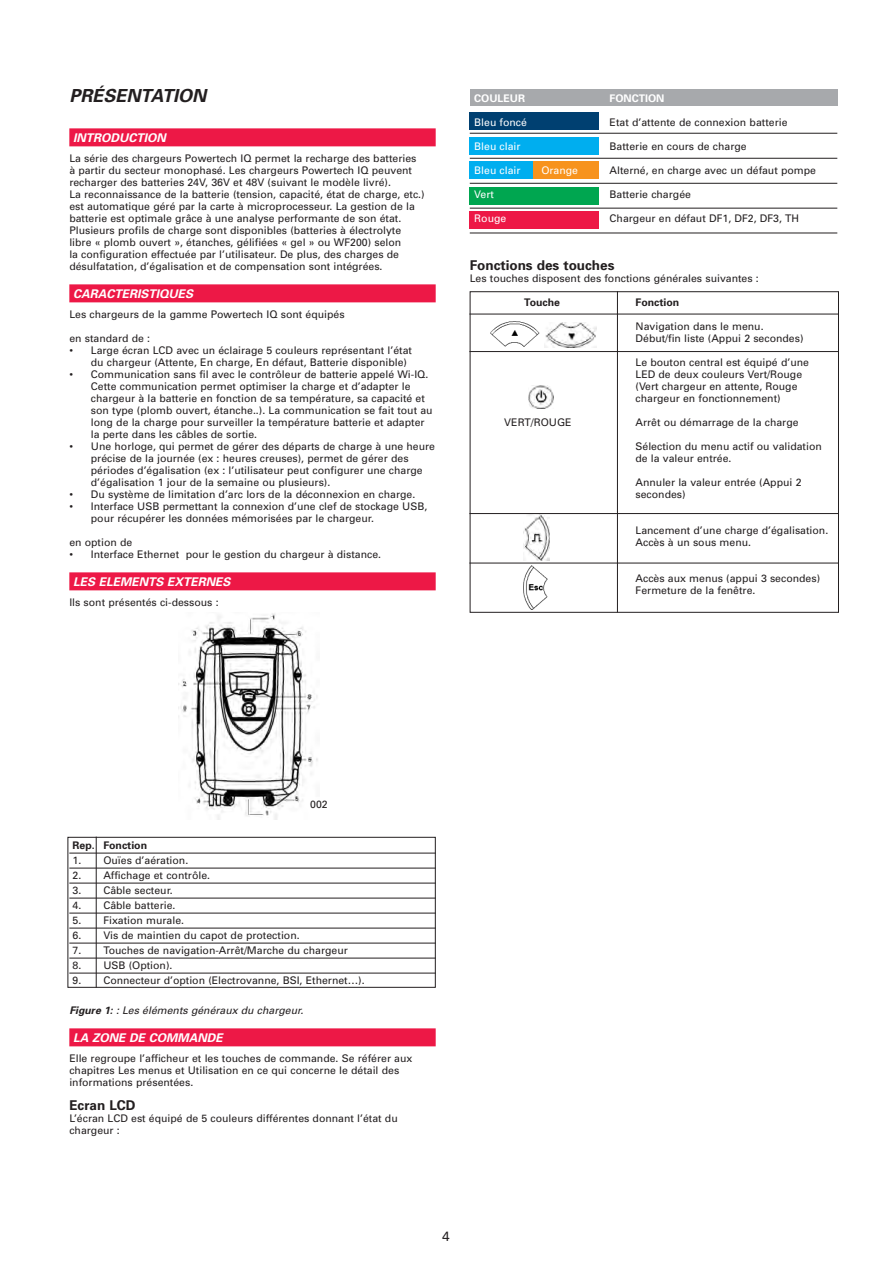
<style>
.page{position:relative;width:893px;height:1263px;background:#fff}
.page>*{position:absolute;margin:0;border:0;box-sizing:border-box;transform-origin:0 0}
.t1{font:italic 700 18px "Univers";color:#231f20}
.t2{font:700 13.5px "Univers";color:#231f20}
.t3{font:13.5px "Univers";color:#231f20}
.t4{font:italic 700 12px "Univers";color:#fff}
.t5{font:10.5px/12px "Univers";color:#231f20}
.t6{font:10.5px "Univers";color:#fff}
.t7{font:italic 10.5px "Univers";color:#231f20}
.t8{font:700 10.5px "Univers";color:#231f20}
.t9{font:700 10.5px "Univers";color:#fff}
.s1{font-weight:700}
</style>
<div class="page">
<svg style="left:67px;top:291px;width:772px;height:697px"></svg>
<div style="left:69px;top:128px;width:367px;height:18px;background:#ed1846"></div>
<div style="left:69px;top:284px;width:367px;height:18px;background:#ed1846"></div>
<div style="left:69px;top:572px;width:367px;height:18px;background:#ed1846"></div>
<hr style="left:69px;top:853px;width:367px;height:1px;background:#231f20">
<hr style="left:69px;top:868px;width:367px;height:1px;background:#231f20">
<hr style="left:69px;top:883px;width:367px;height:1px;background:#231f20">
<hr style="left:69px;top:898px;width:367px;height:1px;background:#231f20">
<hr style="left:69px;top:913px;width:367px;height:1px;background:#231f20">
<hr style="left:69px;top:928px;width:367px;height:1px;background:#231f20">
<hr style="left:69px;top:943px;width:367px;height:1px;background:#231f20">
<hr style="left:69px;top:958px;width:367px;height:1px;background:#231f20">
<hr style="left:69px;top:973px;width:367px;height:1px;background:#231f20">
<div style="left:69px;top:1028px;width:367px;height:18px;background:#ed1846"></div>
<img style="left:178px;top:612px;width:142px;height:207px">
<hr style="left:96px;top:837px;width:1px;height:151px;background:#231f20">
<img style="left:487px;top:321px;width:55px;height:26px">
<img style="left:545px;top:323px;width:51px;height:24px">
<img style="left:528px;top:385px;width:25px;height:24px">
<img style="left:523px;top:515px;width:26px;height:45px">
<img style="left:523px;top:565px;width:25px;height:45px">
<hr style="left:469px;top:351px;width:369px;height:1px;background:#231f20">
<hr style="left:469px;top:314px;width:369px;height:1px;background:#231f20">
<hr style="left:469px;top:513px;width:369px;height:1px;background:#231f20">
<hr style="left:469px;top:563px;width:369px;height:1px;background:#231f20">
<hr style="left:617px;top:291px;width:1px;height:321px;background:#231f20">
<div style="left:469px;top:137px;width:130px;height:18px;background:#00aeef"></div>
<div style="left:469px;top:113px;width:130px;height:17px;background:#004071"></div>
<div style="left:469px;top:161px;width:130px;height:18px;background:#00aeef"></div>
<div style="left:469px;top:187px;width:130px;height:17px;background:#00a650"></div>
<div style="left:469px;top:211px;width:130px;height:18px;background:#ed1846"></div>
<div style="left:533px;top:161px;width:66px;height:18px;background:#f7931d"></div>
<div style="left:470px;top:89px;width:367px;height:17px;background:#a7a9ac"></div>
<hr style="left:470px;top:133px;width:367px;height:1px;background:#231f20">
<hr style="left:470px;top:158px;width:367px;height:1px;background:#231f20">
<hr style="left:470px;top:183px;width:367px;height:1px;background:#231f20">
<hr style="left:470px;top:208px;width:367px;height:1px;background:#231f20">
<hr style="left:470px;top:233px;width:367px;height:1px;background:#231f20">
<h1 class="t1" style="left:69px;top:89px;width:142px">PRÉSENTATION</h1>
<p class="t4" style="left:73px;top:133px;width:96px">INTRODUCTION</p>
<p class="t5" style="left:69px;top:153px;width:357px">La série des chargeurs Powertech IQ permet la recharge des batteries à partir du secteur monophasé. Les chargeurs Powertech IQ peuvent recharger des batteries 24V, 36V et 48V (suivant le modèle livré).<br>La reconnaissance de la batterie (tension, capacité, état de charge, etc.) est automatique géré par la carte à microprocesseur. La gestion de la batterie est optimale grâce à une analyse performante de son état.<br>Plusieurs profils de charge sont disponibles (batteries à électrolyte libre « plomb ouvert », étanches, gélifiées « gel » ou WF200) selon<br>la configuration effectuée par l’utilisateur. De plus, des charges de désulfatation, d’égalisation et de compensation sont intégrées.</p>
<p class="t4" style="left:73px;top:289px;width:124px">CARACTERISTIQUES</p>
<p class="t5" style="left:69px;top:309px;width:277px">Les chargeurs de la gamme Powertech IQ sont équipés</p>
<p class="t5" style="left:69px;top:333px;width:82px">en standard de :</p>
<p class="t5" style="left:91px;top:345px;width:323px;text-indent:-22px">• Large écran LCD avec un éclairage 5 couleurs représentant l’état du chargeur (Attente, En charge, En défaut, Batterie disponible)</p>
<p class="t5" style="left:91px;top:369px;width:343px;text-indent:-22px">• Communication sans fil avec le contrôleur de batterie appelé Wi-IQ.<br>Cette communication permet optimiser la charge et d’adapter le chargeur à la batterie en fonction de sa température, sa capacité et son type (plomb ouvert, étanche..). La communication se fait tout au long de la charge pour surveiller la température batterie et adapter la perte dans les câbles de sortie.</p>
<p class="t5" style="left:91px;top:441px;width:346px;text-indent:-22px">• Une horloge, qui permet de gérer des départs de charge à une heure précise de la journée (ex : heures creuses), permet de gérer des périodes d’égalisation (ex : l’utilisateur peut configurer une charge d’égalisation 1 jour de la semaine ou plusieurs).</p>
<p class="t5" style="left:69px;top:489px;width:347px">• Du système de limitation d’arc lors de la déconnexion en charge.</p>
<p class="t5" style="left:91px;top:501px;width:338px;text-indent:-22px">• Interface USB permettant la connexion d’une clef de stockage USB, pour récupérer les données mémorisées par le chargeur.</p>
<p class="t5" style="left:69px;top:537px;width:64px">en option de</p>
<p class="t5" style="left:69px;top:549px;width:313px">• Interface Ethernet pour le gestion du chargeur à distance.</p>
<p class="t4" style="left:73px;top:577px;width:161px">LES ELEMENTS EXTERNES</p>
<p class="t5" style="left:69px;top:597px;width:151px">Ils sont présentés ci-dessous :</p>
<p class="t9" style="left:474px;top:95px;width:52px">COULEUR</p>
<p class="t6" style="left:474px;top:119px;width:54px">Bleu foncé</p>
<p class="t6" style="left:474px;top:143px;width:48px">Bleu clair</p>
<p class="t6" style="left:474px;top:167px;width:48px">Bleu clair</p>
<p class="t6" style="left:541px;top:167px;width:38px">Orange</p>
<p class="t6" style="left:474px;top:191px;width:21px">Vert</p>
<p class="t6" style="left:474px;top:215px;width:34px">Rouge</p>
<p class="t9" style="left:609px;top:94px;width:56px">FONCTION</p>
<p class="t5" style="left:609px;top:117px;width:179px">Etat d’attente de connexion batterie</p>
<p class="t5" style="left:609px;top:141px;width:139px">Batterie en cours de charge</p>
<p class="t5" style="left:609px;top:165px;width:208px">Alterné, en charge avec un défaut pompe</p>
<p class="t5" style="left:609px;top:189px;width:83px">Batterie chargée</p>
<p class="t5" style="left:609px;top:213px;width:191px">Chargeur en défaut DF1, DF2, DF3, TH</p>
<p class="t2" style="left:470px;top:260px;width:146px">Fonctions des touches</p>
<p class="t5" style="left:470px;top:273px;width:291px">Les touches disposent des fonctions générales suivantes :</p>
<p class="t8" style="left:524px;top:299px;width:37px">Touche</p>
<p class="t8" style="left:635px;top:299px;width:45px">Fonction</p>
<p class="t5" style="left:635px;top:321px;width:169px">Navigation dans le menu.<br>Début/fin liste (Appui 2 secondes)</p>
<p class="t5" style="left:635px;top:357px;width:175px">Le bouton central est équipé d’une<br>LED de deux couleurs Vert/Rouge (Vert chargeur en attente, Rouge chargeur en fonctionnement)</p>
<p class="t5" style="left:504px;top:417px;width:69px">VERT/ROUGE</p>
<p class="t5" style="left:635px;top:417px;width:165px">Arrêt ou démarrage de la charge</p>
<p class="t5" style="left:635px;top:441px;width:188px">Sélection du menu actif ou validation de la valeur entrée.</p>
<p class="t5" style="left:635px;top:477px;width:167px">Annuler la valeur entrée (Appui 2 secondes)</p>
<p class="t5" style="left:635px;top:525px;width:194px">Lancement d’une charge d’égalisation.<br>Accès à un sous menu.</p>
<p class="t5" style="left:635px;top:573px;width:186px">Accès aux menus (appui 3 secondes)<br>Fermeture de la fenêtre.</p>
<p class="t5" style="left:310px;top:799px;width:19px">002</p>
<p class="t8" style="left:73px;top:842px;width:76px">Rep. Fonction</p>
<p class="t5" style="left:73px;top:855px;width:117px">1. Ouïes d’aération.</p>
<p class="t5" style="left:73px;top:870px;width:139px">2. Affichage et contrôle.</p>
<p class="t5" style="left:73px;top:885px;width:102px">3. Câble secteur.</p>
<p class="t5" style="left:73px;top:900px;width:104px">4. Câble batterie.</p>
<p class="t5" style="left:73px;top:915px;width:113px">5. Fixation murale.</p>
<p class="t5" style="left:73px;top:930px;width:229px">6. Vis de maintien du capot de protection.</p>
<p class="t5" style="left:73px;top:945px;width:277px">7. Touches de navigation-Arrêt/Marche du chargeur</p>
<p class="t5" style="left:73px;top:960px;width:101px">8. USB (Option).</p>
<p class="t5" style="left:73px;top:975px;width:294px">9. Connecteur d’option (Electrovanne, BSI, Ethernet…).</p>
<p class="t7" style="left:69px;top:1007px;width:238px"><span class="s1">Figure 1:</span> : Les éléments généraux du chargeur.</p>
<p class="t4" style="left:73px;top:1033px;width:153px">LA ZONE DE COMMANDE</p>
<p class="t5" style="left:69px;top:1053px;width:345px">Elle regroupe l’afficheur et les touches de commande. Se référer aux chapitres Les menus et Utilisation en ce qui concerne le détail des informations présentées.</p>
<p class="t2" style="left:69px;top:1100px;width:68px">Ecran LCD</p>
<p class="t5" style="left:69px;top:1113px;width:330px">L’écran LCD est équipé de 5 couleurs différentes donnant l’état du chargeur :</p>
<p class="t3" style="left:442px;top:1232px;width:9px">4</p>
</div>
